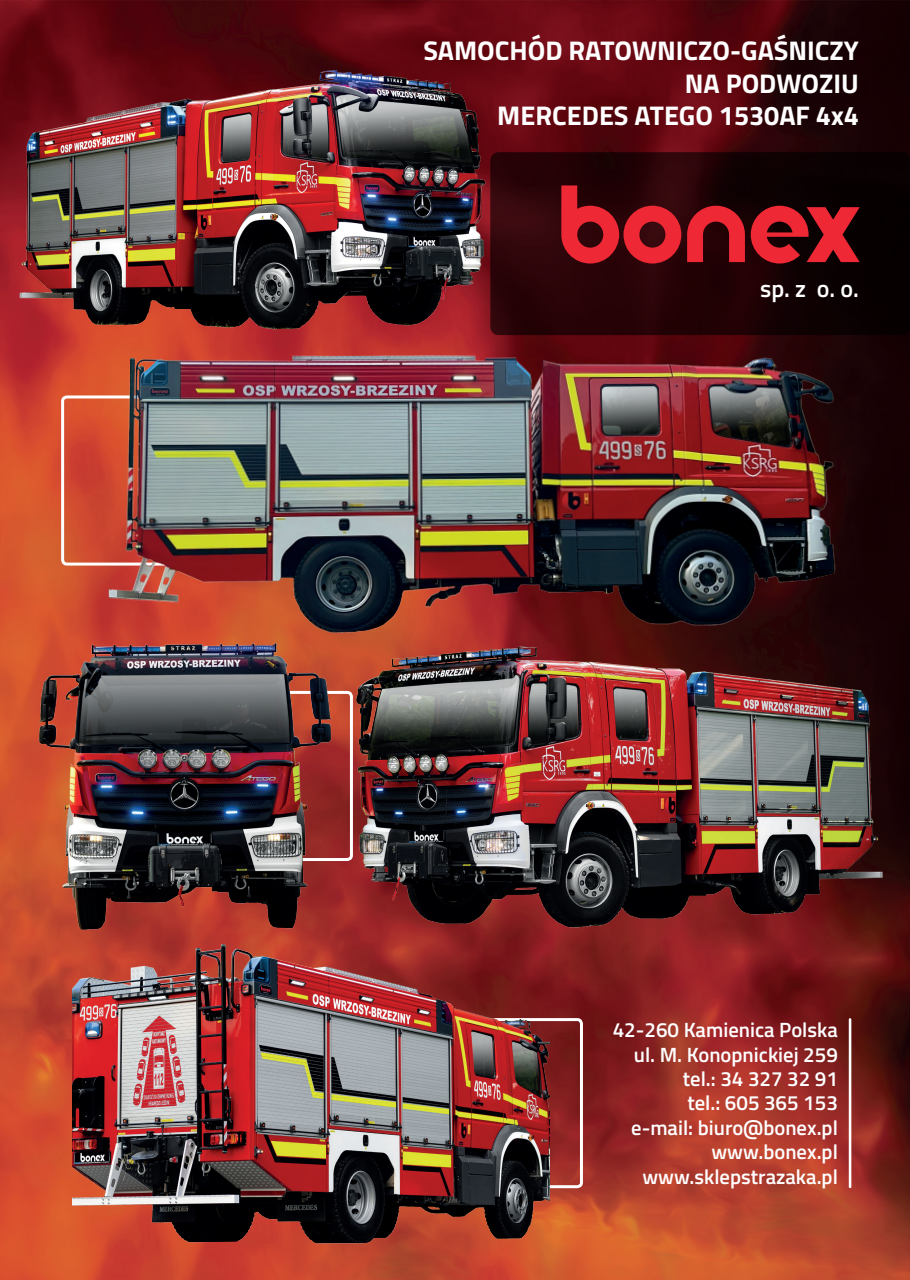
<style>
.page{position:relative;width:910px;height:1280px;background:#fff}
.page>*{position:absolute;margin:0;border:0;box-sizing:border-box;transform-origin:0 0}
.t1{font:700 27px/32.4px "Titillium Web";color:#fff;text-align:right}
.t2{font:600 24px "Titillium Web";color:#fff}
.t3{font:600 20.7px/24.5px "Titillium Web";color:#fff;text-align:right}
</style>
<div class="page">
<img style="left:0;top:0;width:910px;height:1280px">
<div style="left:413px;top:1018px;width:170px;height:170px;border:3px solid #fff;border-radius:4px"></div>
<div style="left:61px;top:395px;width:170px;height:171px;border:3px solid #fff;border-radius:4px"></div>
<svg style="left:490px;top:152px;width:420px;height:183px;background:#1b0204"></svg>
<svg style="left:561px;top:185px;width:120px;height:79px;background:#8b151e"></svg>
<svg style="left:687px;top:206px;width:58px;height:56px;background:#9a1821"></svg>
<svg style="left:751px;top:206px;width:109px;height:58px;background:#921820"></svg>
<hr style="left:849px;top:1019px;width:2px;height:168px;background:#fff">
<img style="left:29px;top:629px;width:309px;height:315px">
<img style="left:6px;top:58px;width:492px;height:289px">
<img style="left:103px;top:330px;width:752px;height:329px">
<img style="left:338px;top:636px;width:552px;height:302px">
<img style="left:72px;top:939px;width:478px;height:316px">
<h1 class="t1" style="left:423px;top:33px;width:437px">SAMOCHÓD RATOWNICZO-GAŚNICZY<br>NA PODWOZIU<br>MERCEDES ATEGO 1530AF 4x4</h1>
<p class="t2" style="left:760px;top:271px;width:100px">sp. z o. o.</p>
<p class="t3" style="left:613px;top:1017px;width:227px">42-260 Kamienica Polska ul. M. Konopnickiej 259 tel.: 34 327 32 91<br>tel.: 605 365 153<br>e-mail: biuro@bonex.pl www.bonex.pl www.sklepstrazaka.pl</p>
</div>
